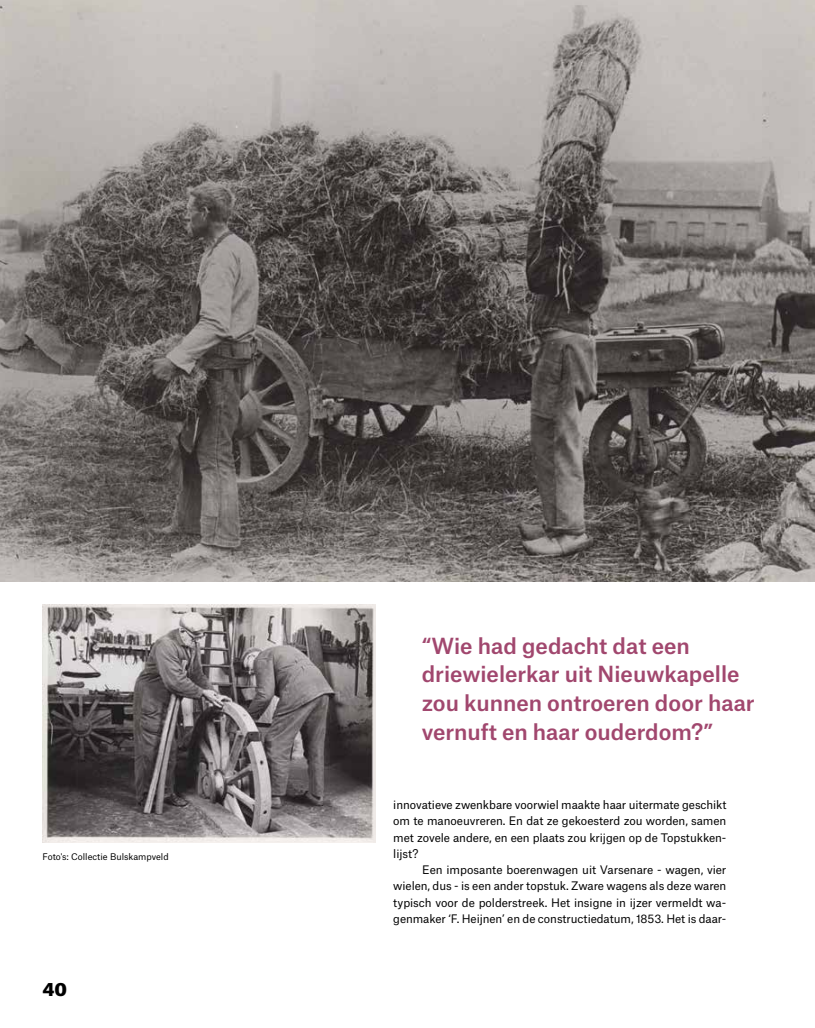
<style>
.page{position:relative;width:815px;height:1028px;background:#fff}
.page>*{position:absolute;margin:0;border:0;box-sizing:border-box;transform-origin:0 0}
.t1{font:500 21.25px/28.8px "Atlas Grotesk";color:#a1476e}
.t2{font:900 17.5px "Atlas Grotesk";color:#000}
.t3{font:11.25px/16.2px "Atlas Grotesk";letter-spacing:-.005em;color:#000;text-align:justify}
.t4{font:8.75px "Atlas Grotesk";color:#000}
</style>
<div class="page">
<img style="left:0;top:0;width:815px;height:581px">
<img style="left:43px;top:604px;width:333px;height:238px">
<p class="t4" style="left:43px;top:849px;width:128px">Foto's: Collectie Bulskampveld</p>
<h2 class="t2" style="left:43px;top:974px;width:26px">40</h2>
<h1 class="t1" style="left:422px;top:629px;width:335px">“Wie had gedacht dat een driewielerkar uit Nieuwkapelle zou kunnen ontroeren door haar vernuft en haar ouderdom?”</h1>
<p class="t3" style="left:393px;top:795px;width:335px">innovatieve zwenkbare voorwiel maakte haar uitermate geschikt om te manoeuvreren. En dat ze gekoesterd zou worden, samen met zovele andere, en een plaats zou krijgen op de Topstukken&shy;lijst?</p>
<p class="t3" style="left:393px;top:860px;width:335px;text-indent:29px">Een imposante boerenwagen uit Varsenare - wagen, vier wielen, dus - is een ander topstuk. Zware wagens als deze waren typisch voor de polderstreek. Het insigne in ijzer vermeldt wa&shy;genmaker ‘F. Heijnen’ en de constructiedatum, 1853. Het is daar-</p>
</div>
